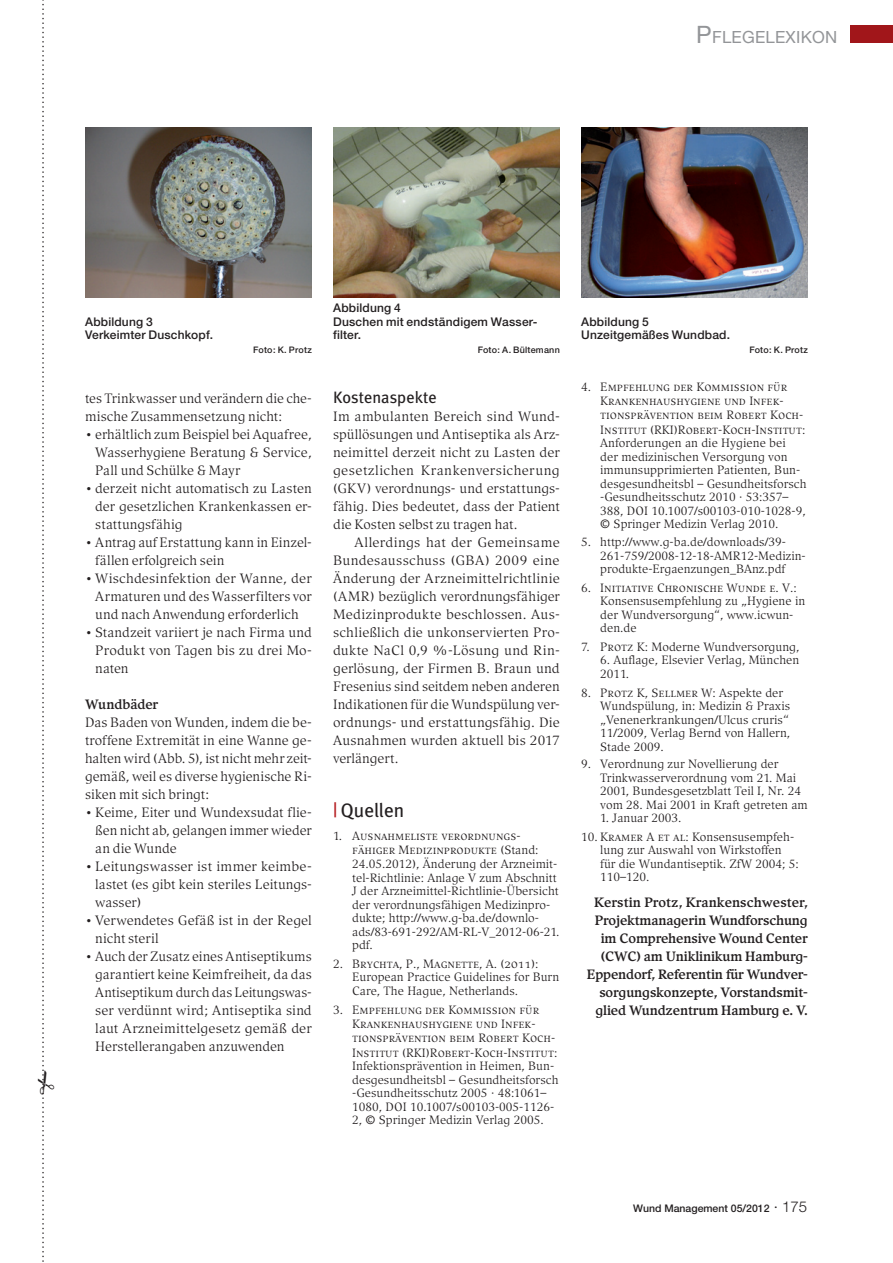
<style>
.page{position:relative;width:893px;height:1263px;background:#fff}
.page>*{position:absolute;margin:0;border:0;box-sizing:border-box;transform-origin:0 0}
.t1{font:19.5px "Meta Plus";letter-spacing:-.01em;color:#231f20}
.t2{font:16.8px "Helvetica Neue";letter-spacing:.015em;color:#939598}
.t3{font:16.5px "Meta Plus";letter-spacing:-.005em;color:#231f20}
.t4{font:13.5px/18px "Compatil Exquisit LT";color:#231f20;text-align:justify}
.t5{font:700 13.5px/18px "Compatil Exquisit LT";letter-spacing:-.01em;color:#231f20;text-align:right}
.t6{font:12px/13.5px "Compatil Exquisit LT";color:#231f20}
.t7{font:12px/14.4px "Compatil Exquisit Regular SC";color:#231f20}
.t8{font:500 12px/13.5px "Helvetica Neue";letter-spacing:.015em;color:#231f20}
.t9{font:500 10.5px "Helvetica Neue";color:#231f20}
.t10{font:500 9px "Helvetica Neue";letter-spacing:.02em;color:#231f20}
.s1{font-size:24px}
.s2{color:#b62024}
.s3{font-family:"Compatil Exquisit LT"}
.s4{font-family:"Compatil Exquisit Regular SC"}
.s5{font-weight:300;font-size:15px}
</style>
<div class="page">
<div style="left:850px;top:26px;width:43px;height:17px;background:#a1161a"></div>
<img style="left:85px;top:128px;width:227px;height:169px">
<img style="left:333px;top:128px;width:227px;height:169px">
<img style="left:581px;top:128px;width:227px;height:169px">
<svg style="left:42px;top:0;width:2px;height:1262px"></svg>
<p class="t2" style="left:696px;top:27px;width:142px"><span class="s1">P</span>FLEGELEXIKON</p>
<p class="t8" style="left:85px;top:314px;width:129px">Abbildung 3<br>Verkeimter Duschkopf.</p>
<p class="t10" style="left:253px;top:344px;width:60px">Foto: K. Protz</p>
<p class="t8" style="left:333px;top:301px;width:206px">Abbildung 4<br>Duschen mit endständigem Wasser&shy;filter.</p>
<p class="t10" style="left:478px;top:344px;width:84px">Foto: A. Bültemann</p>
<p class="t8" style="left:581px;top:314px;width:150px">Abbildung 5<br>Unzeitgemäßes Wundbad.</p>
<p class="t10" style="left:749px;top:344px;width:60px">Foto: K. Protz</p>
<p class="t4" style="left:85px;top:389px;width:228px">tes Trinkwasser und verändern die che&shy;mische Zusammensetzung nicht:</p>
<p class="t4" style="left:95px;top:425px;width:218px;text-indent:-10px">• erhältlich zum Beispiel bei Aquafree, Wasserhygiene Beratung &amp; Service, Pall und Schülke &amp; Mayr</p>
<p class="t4" style="left:95px;top:479px;width:218px;text-indent:-10px">• derzeit nicht automatisch zu Lasten der gesetzlichen Krankenkassen er&shy;stattungsfähig</p>
<p class="t4" style="left:95px;top:533px;width:218px;text-indent:-10px">• Antrag auf Erstattung kann in Einzel&shy;fällen erfolgreich sein</p>
<p class="t4" style="left:95px;top:569px;width:218px;text-indent:-10px">• Wischdesinfektion der Wanne, der Armaturen und des Wasserfilters vor und nach Anwendung erforderlich</p>
<p class="t4" style="left:95px;top:623px;width:218px;text-indent:-10px">• Standzeit variiert je nach Firma und Produkt von Tagen bis zu drei Mo&shy;naten</p>
<p class="t5" style="left:85px;top:695px;width:75px">Wundbäder</p>
<p class="t4" style="left:85px;top:713px;width:228px">Das Baden von Wunden, indem die be&shy;troffene Extremität in eine Wanne ge&shy;halten wird (Abb. 5), ist nicht mehr zeit&shy;gemäß, weil es diverse hygienische Ri&shy;siken mit sich bringt:</p>
<p class="t4" style="left:95px;top:803px;width:218px;text-indent:-10px">• Keime, Eiter und Wundexsudat flie&shy;ßen nicht ab, gelangen immer wieder an die Wunde</p>
<p class="t4" style="left:95px;top:857px;width:218px;text-indent:-10px">• Leitungswasser ist immer keimbe&shy;lastet (es gibt kein steriles Leitungs&shy;wasser)</p>
<p class="t4" style="left:95px;top:911px;width:218px;text-indent:-10px">• Verwendetes Gefäß ist in der Regel nicht steril</p>
<p class="t4" style="left:95px;top:947px;width:218px;text-indent:-10px">• Auch der Zusatz eines Antiseptikums garantiert keine Keimfreiheit, da das Antiseptikum durch das Leitungswas&shy;ser verdünnt wird; Antiseptika sind laut Arzneimittelgesetz gemäß der Herstellerangaben anzuwenden</p>
<p class="t3" style="left:333px;top:387px;width:105px">Kostenaspekte</p>
<p class="t4" style="left:333px;top:407px;width:228px">Im ambulanten Bereich sind Wund&shy;spüllösungen und Antiseptika als Arz&shy;neimittel derzeit nicht zu Lasten der gesetzlichen Krankenversicherung (GKV) verordnungs- und erstattungs&shy;fähig. Dies bedeutet, dass der Patient die Kosten selbst zu tragen hat.</p>
<p class="t4" style="left:333px;top:533px;width:228px;text-indent:21px">Allerdings hat der Gemeinsame Bundesausschuss (GBA) 2009 eine Änderung der Arzneimittelrichtlinie (AMR) bezüglich verordnungsfähiger Medizinprodukte beschlossen. Aus&shy;schließlich die unkonservierten Pro&shy;dukte NaCl 0,9 %-Lösung und Rin&shy;gerlösung, der Firmen B. Braun und Fresenius sind seitdem neben anderen Indikationen für die Wundspülung ver&shy;ordnungs- und erstattungsfähig. Die Ausnahmen wurden aktuell bis 2017 verlängert.</p>
<h1 class="t1" style="left:333px;top:798px;width:73px"><span class="s2">|</span> Quellen</h1>
<p class="t7" style="left:352px;top:828px;width:188px;text-indent:-19px"><span class="s3">1.</span> Ausnahmeliste verordnungs&shy;fähiger Medizinprodukte <span class="s3">(Stand:</span></p>
<p class="t6" style="left:352px;top:857px;width:209px">24.05.2012), Änderung der Arzneimit&shy;tel-Richtlinie: Anlage V zum Abschnitt J der Arzneimittel-Richtlinie-Übersicht der verordnungsfähigen Medizinpro&shy;dukte; http://www.g-ba.de/downlo&shy;ads/83-691-292/AM-RL-V_2012-06-21. pdf.</p>
<p class="t7" style="left:333px;top:956px;width:207px"><span class="s3">2.</span> Brychta, P., Magnette, A. (2011):</p>
<p class="t6" style="left:352px;top:970px;width:209px">European Practice Guidelines for Burn<br>Care, The Hague, Netherlands.</p>
<p class="t7" style="left:352px;top:1002px;width:207px;text-indent:-19px"><span class="s3">3.</span> Empfehlung der Kommission für Krankenhaushygiene und Infek&shy;tionsprävention beim Robert Koch-Institut (RKI)Robert-Koch-Institut:</p>
<p class="t6" style="left:352px;top:1059px;width:208px">Infektionsprävention in Heimen, Bun&shy;desgesundheitsbl – Gesundheitsforsch -Gesundheitsschutz 2005 · 48:1061– 1080, DOI 10.1007/s00103-005-1126- 2, © Springer Medizin Verlag 2005.</p>
<p class="t7" style="left:600px;top:379px;width:207px;text-indent:-19px"><span class="s3">4.</span> Empfehlung der Kommission für Krankenhaushygiene und Infek&shy;tionsprävention beim Robert Koch-Institut (RKI)Robert-Koch-Institut:</p>
<p class="t6" style="left:600px;top:436px;width:208px">Anforderungen an die Hygiene bei<br>der medizinischen Versorgung von immunsupprimierten Patienten, Bun&shy;desgesundheitsbl – Gesundheitsforsch -Gesundheitsschutz 2010 · 53:357– 388, DOI 10.1007/s00103-010-1028-9, © Springer Medizin Verlag 2010.</p>
<p class="t6" style="left:600px;top:535px;width:207px;text-indent:-19px">5. http://www.g-ba.de/downloads/39-<br>261-759/2008-12-18-AMR12-Medizin&shy;produkte-Ergaenzungen_BAnz.pdf</p>
<p class="t7" style="left:581px;top:580px;width:217px"><span class="s3">6.</span> Initiative Chronische Wunde e. V.:</p>
<p class="t6" style="left:600px;top:594px;width:207px">Konsensusempfehlung zu „Hygiene in der Wundversorgung“, www.icwun&shy;den.de</p>
<p class="t6" style="left:581px;top:640px;width:220px">7. <span class="s4">Protz K:</span> Moderne Wundversorgung,</p>
<p class="t6" style="left:600px;top:653px;width:201px">6. Auflage, Elsevier Verlag, München<br>2011.</p>
<p class="t7" style="left:581px;top:685px;width:204px"><span class="s3">8.</span> Protz K, Sellmer W: <span class="s3">Aspekte der</span></p>
<p class="t6" style="left:600px;top:699px;width:191px">Wundspülung, in: Medizin &amp; Praxis „Venenerkrankungen/Ulcus cruris“<br>11/2009, Verlag Bernd von Hallern,<br>Stade 2009.</p>
<p class="t6" style="left:600px;top:757px;width:209px;text-indent:-19px">9. Verordnung zur Novellierung der Trinkwasserverordnung vom 21. Mai 2001, Bundesgesetzblatt Teil I, Nr. 24 vom 28. Mai 2001 in Kraft getreten am</p>
<p class="t6" style="left:600px;top:811px;width:83px">1. Januar 2003.</p>
<p class="t6" style="left:600px;top:830px;width:200px;text-indent:-19px">10. <span class="s4">Kramer A et al:</span> Konsensusempfeh&shy;lung zur Auswahl von Wirkstoffen für die Wundantiseptik. ZfW 2004; 5:<br>110–120.</p>
<p class="t5" style="left:587px;top:893px;width:222px">Kerstin Protz, Krankenschwester, Projektmanagerin Wundforschung im Comprehensive Wound Center (CWC) am Uniklinikum Hamburg-Eppendorf, Referentin für Wundver&shy;sorgungskonzepte, Vorstandsmit&shy;glied Wundzentrum Hamburg e. V.</p>
<p class="t9" style="left:633px;top:1201px;width:176px">Wund Management 05/2012 <span class="s5">· 175</span></p>
</div>
